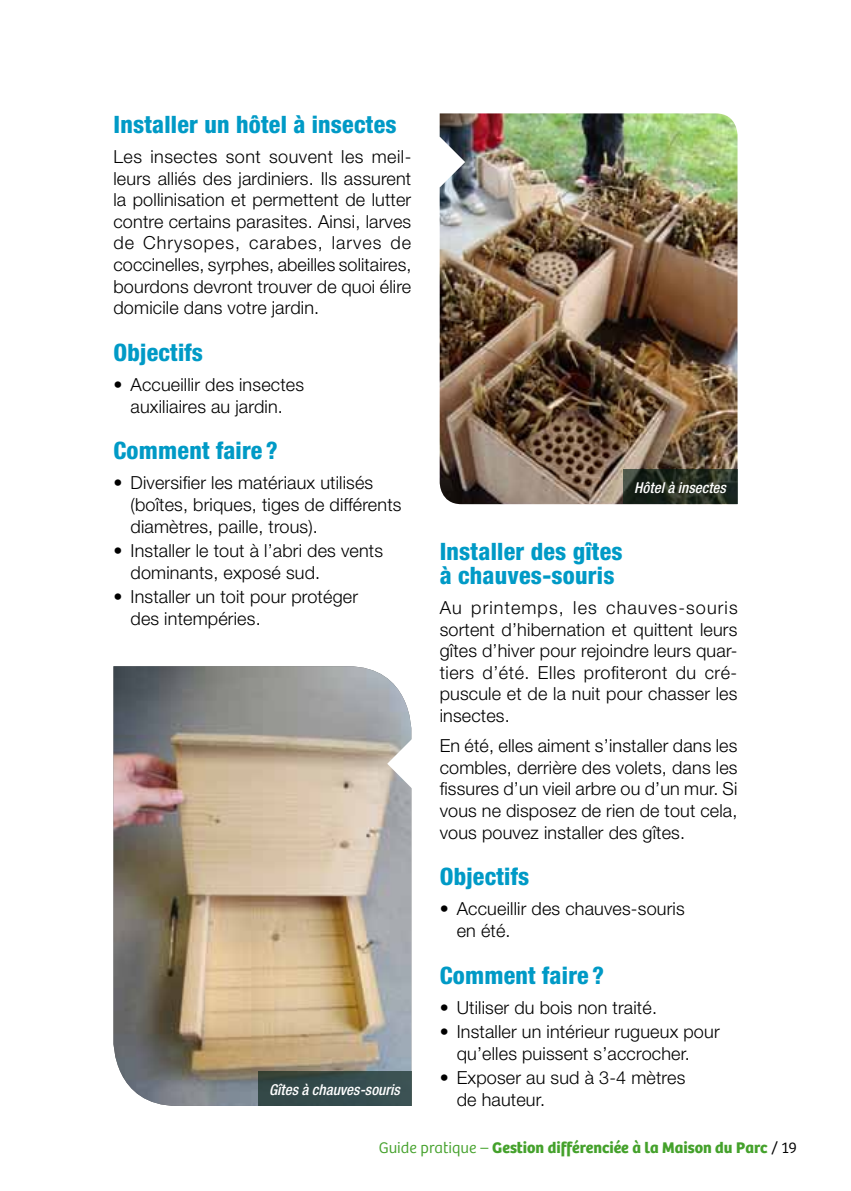
<style>
.page{position:relative;width:851px;height:1191px;background:#fff}
.page>*{position:absolute;margin:0;border:0;box-sizing:border-box;transform-origin:0 0}
.t1{font:800 condensed 24px/24px "Helvetica Neue LT";letter-spacing:.01em;color:#009ac6}
.t2{font:300 18px/21.6px "Helvetica Neue LT";letter-spacing:.01em;color:#000}
.t3{font:700 16px "Bree";color:#44a12b}
.t4{font:italic 500 condensed 15px "Helvetica Neue LT";color:#fff}
.s1{font-weight:300}
.s2{font-weight:300;color:#000}
</style>
<div class="page">
<img style="left:439px;top:113px;width:298px;height:391px">
<img style="left:113px;top:666px;width:298px;height:440px">
<svg style="left:439px;top:137px;width:26px;height:50px"></svg>
<svg style="left:387px;top:738px;width:25px;height:51px"></svg>
<svg style="left:622px;top:470px;width:115px;height:34px;background:#232c21"></svg>
<svg style="left:258px;top:1071px;width:153px;height:35px;background:#354a4a"></svg>
<h1 class="t1" style="left:113px;top:112px;width:284px">Installer un hôtel à insectes</h1>
<p class="t2" style="left:113px;top:145px;width:299px;text-align:justify">Les insectes sont souvent les meil&shy;leurs alliés des jardiniers. Ils assurent la pollinisation et permettent de lutter contre certains parasites. Ainsi, larves de Chrysopes, carabes, larves de coccinelles, syrphes, abeilles solitaires, bourdons devront trouver de quoi élire domicile dans votre jardin.</p>
<h1 class="t1" style="left:113px;top:340px;width:91px">Objectifs</h1>
<p class="t2" style="left:113px;top:373px;width:192px;text-align:center">• Accueillir des insectes auxiliaires au jardin.</p>
<h1 class="t1" style="left:113px;top:438px;width:166px">Comment faire ?</h1>
<p class="t2" style="left:130px;top:472px;width:272px;text-indent:-17px">• Diversifier les matériaux utilisés (boîtes, briques, tiges de différents diamètres, paille, trous).</p>
<p class="t2" style="left:130px;top:539px;width:254px;text-indent:-17px">• Installer le tout à l’abri des vents dominants, exposé sud.</p>
<p class="t2" style="left:130px;top:585px;width:229px;text-indent:-17px">• Installer un toit pour protéger des intempéries.</p>
<p class="t4" style="left:269px;top:1080px;width:132px">Gîtes à chauves-souris</p>
<p class="t4" style="left:634px;top:478px;width:93px">Hôtel à insectes</p>
<h1 class="t1" style="left:439px;top:539px;width:184px">Installer des gîtes à chauves-souris</h1>
<p class="t2" style="left:439px;top:596px;width:299px;text-align:justify">Au printemps, les chauves-souris sortent d’hibernation et quittent leurs gîtes d’hiver pour rejoindre leurs quar&shy;tiers d’été. Elles profiteront du cré&shy;puscule et de la nuit pour chasser les insectes.</p>
<p class="t2" style="left:439px;top:734px;width:299px;text-align:justify">En été, elles aiment s’installer dans les combles, derrière des volets, dans les fissures d’un vieil arbre ou d’un mur. Si vous ne disposez de rien de tout cela, vous pouvez installer des gîtes.</p>
<h1 class="t1" style="left:439px;top:864px;width:91px">Objectifs</h1>
<p class="t2" style="left:456px;top:897px;width:229px;text-indent:-17px">• Accueillir des chauves-souris en été.</p>
<h1 class="t1" style="left:439px;top:962px;width:166px">Comment faire ?</h1>
<p class="t2" style="left:439px;top:996px;width:219px">• Utiliser du bois non traité.</p>
<p class="t2" style="left:456px;top:1020px;width:264px;text-indent:-17px">• Installer un intérieur rugueux pour qu’elles puissent s’accrocher.</p>
<p class="t2" style="left:456px;top:1066px;width:230px;text-indent:-17px">• Exposer au sud à 3-4 mètres de hauteur.</p>
<p class="t3" style="left:378px;top:1138px;width:420px"><span class="s1">Guide pratique –</span> Gestion différenciée à la Maison du Parc <span class="s2">/ 19</span></p>
</div>
